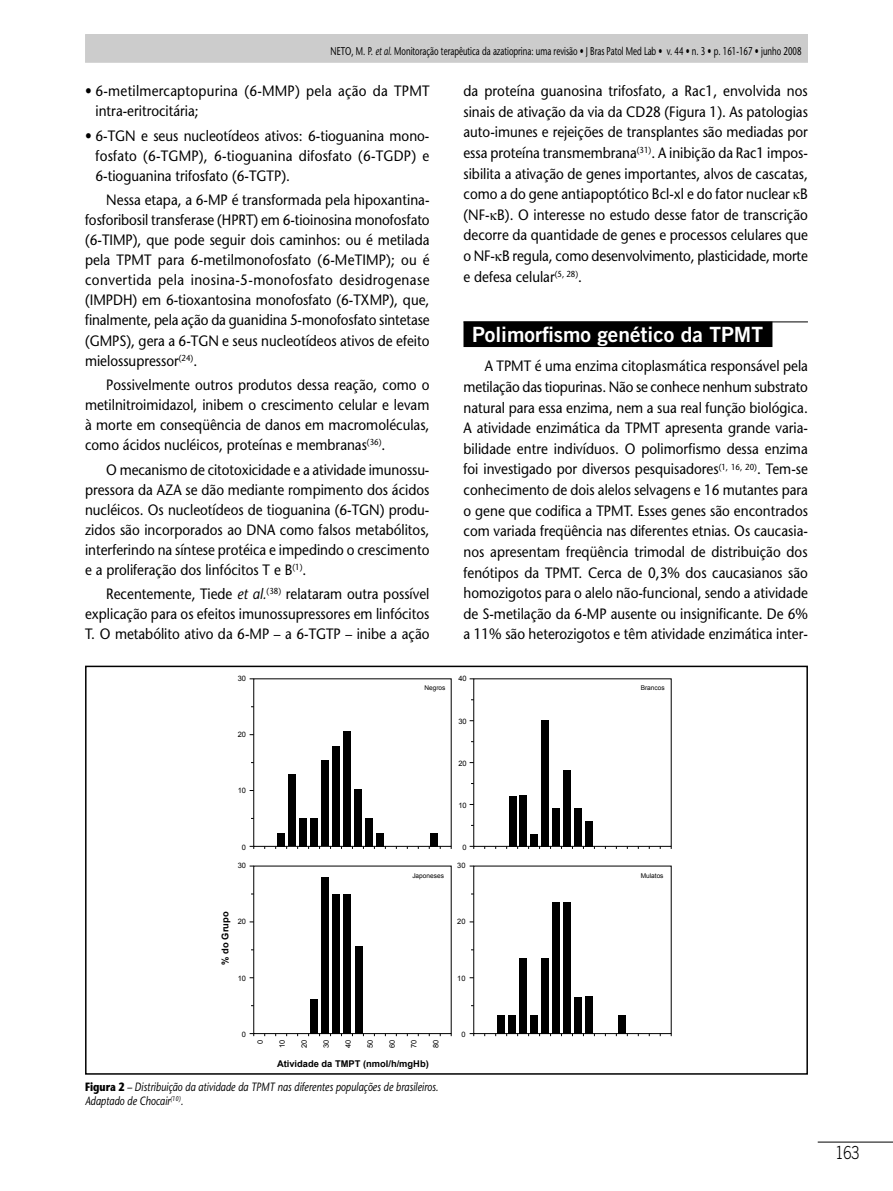
<style>
.page{position:relative;width:893px;height:1191px;background:#fff}
.page>*{position:absolute;margin:0;border:0;box-sizing:border-box;transform-origin:0 0}
.t1{font:21px "Trade Gothic LT Std Bd 2";color:#fff}
.t2{font:300 18px "Trade Gothic LT Std";color:#000;scale:.8 1}
.t3{font:500 15px/20.5px "Stone Sans Std";color:#000;text-align:justify;scale:.9 1}
.t4{font:500 15px/20.1px "Stone Sans Std";letter-spacing:.02em;color:#000;scale:.9 1}
.t5{font:italic 500 12px/14.4px "Stone Sans Std";color:#000;scale:.8 1}
.t6{font:500 11.25px "Stone Sans Std";color:#000;scale:.7 1}
.t7{font:700 9.3px "Arial";color:#000}
.t8{font:7.5px "Arial";color:#000}
.t9{font:6.6px "Arial";color:#000}
.s1{font-style:italic}
.s2{font-weight:700;font-style:normal}
</style>
<div class="page">
<div style="left:86px;top:35px;width:721px;height:27px;background:#ccc"></div>
<div style="left:85px;top:34px;width:723px;height:29px;border:2px solid #ccc"></div>
<hr style="left:818px;top:1141px;width:75px;height:1px;background:#000">
<div style="left:464px;top:322px;width:308px;height:24px;background:#000"></div>
<div style="left:463px;top:321px;width:309px;height:26px;border:2px solid #000"></div>
<hr style="left:463px;top:321px;width:345px;height:1px;background:#000">
<div style="left:277px;top:833px;width:8px;height:13px;background:#000"></div>
<div style="left:288px;top:774px;width:8px;height:72px;background:#000"></div>
<div style="left:299px;top:818px;width:8px;height:28px;background:#000"></div>
<div style="left:310px;top:818px;width:8px;height:28px;background:#000"></div>
<div style="left:321px;top:760px;width:8px;height:86px;background:#000"></div>
<div style="left:332px;top:746px;width:8px;height:100px;background:#000"></div>
<div style="left:343px;top:731px;width:8px;height:115px;background:#000"></div>
<div style="left:354px;top:789px;width:8px;height:57px;background:#000"></div>
<div style="left:365px;top:818px;width:8px;height:28px;background:#000"></div>
<div style="left:376px;top:833px;width:8px;height:13px;background:#000"></div>
<div style="left:430px;top:833px;width:8px;height:13px;background:#000"></div>
<div style="left:509px;top:796px;width:7px;height:50px;background:#000"></div>
<div style="left:519px;top:795px;width:8px;height:51px;background:#000"></div>
<div style="left:530px;top:834px;width:8px;height:12px;background:#000"></div>
<div style="left:541px;top:719px;width:8px;height:127px;background:#000"></div>
<div style="left:552px;top:808px;width:8px;height:38px;background:#000"></div>
<div style="left:563px;top:770px;width:8px;height:76px;background:#000"></div>
<div style="left:574px;top:808px;width:8px;height:38px;background:#000"></div>
<div style="left:585px;top:821px;width:7px;height:25px;background:#000"></div>
<div style="left:310px;top:998px;width:7px;height:35px;background:#000"></div>
<div style="left:497px;top:1014px;width:7px;height:19px;background:#000"></div>
<div style="left:508px;top:1014px;width:7px;height:19px;background:#000"></div>
<div style="left:519px;top:958px;width:7px;height:75px;background:#000"></div>
<div style="left:530px;top:1014px;width:7px;height:19px;background:#000"></div>
<div style="left:541px;top:958px;width:7px;height:75px;background:#000"></div>
<div style="left:552px;top:902px;width:7px;height:131px;background:#000"></div>
<div style="left:563px;top:902px;width:7px;height:131px;background:#000"></div>
<div style="left:574px;top:996px;width:7px;height:37px;background:#000"></div>
<div style="left:585px;top:996px;width:7px;height:37px;background:#000"></div>
<div style="left:618px;top:1014px;width:7px;height:19px;background:#000"></div>
<div style="left:321px;top:877px;width:8px;height:156px;background:#000"></div>
<div style="left:332px;top:894px;width:8px;height:139px;background:#000"></div>
<div style="left:344px;top:894px;width:7px;height:139px;background:#000"></div>
<div style="left:355px;top:945px;width:7px;height:88px;background:#000"></div>
<div style="left:85px;top:665px;width:723px;height:409px;border:2px solid #000"></div>
<p class="t6" style="left:331px;top:44px;width:674px">Neto, M. P. <span class="s1">et al.</span> Monitoração terapêutica da azatioprina: uma revisão • J Bras Patol Med Lab • v. 44 • n. 3 • p. 161-167 • junho 2008</p>
<p class="t4" style="left:96px;top:81px;width:373px;text-indent:-10px">• 6-metilmercaptopurina (6-MMP) pela ação da TPMT intra-eritrocitária;</p>
<p class="t3" style="left:96px;top:125px;width:373px;line-height:20.1px;text-indent:-11px">• 6-TGN e seus nucleotídeos ativos: 6-tioguanina mono&shy;fosfato (6-TGMP), 6-tioguanina difosfato (6-TGDP) e 6-tioguanina trifosfato (6-TGTP).</p>
<p class="t3" style="left:85px;top:190px;width:384px;line-height:20.1px;text-indent:21px">Nessa etapa, a 6-MP é transformada pela hipoxantina&shy;fosforibosil transferase (HPRT) em 6-tioinosina monofosfato (6-TIMP), que pode seguir dois caminhos: ou é metilada pela TPMT para 6-metilmonofosfato (6-MeTIMP); ou é convertida pela inosina-5-monofosfato desidrogenase (IMPDH) em 6-tioxantosina monofosfato (6-TXMP), que, finalmente, pela ação da guanidina 5-monofosfato sintetase (GMPS), gera a 6-TGN e seus nucleotídeos ativos de efeito mielossupressor<sup>(24)</sup>.</p>
<p class="t3" style="left:85px;top:375px;width:384px;line-height:20.1px;text-indent:21px">Possivelmente outros produtos dessa reação, como o metilnitroimidazol, inibem o crescimento celular e levam à morte em conseqüência de danos em macromoléculas, como ácidos nucléicos, proteínas e membranas<sup>(36)</sup>.</p>
<p class="t3" style="left:85px;top:459px;width:384px;line-height:20.1px;text-indent:21px">O mecanismo de citotoxicidade e a atividade imunossu&shy;pressora da AZA se dão mediante rompimento dos ácidos nucléicos. Os nucleotídeos de tioguanina (6-TGN) produ&shy;zidos são incorporados ao DNA como falsos metabólitos, interferindo na síntese protéica e impedindo o crescimento e a proliferação dos linfócitos T e B<sup>(1)</sup>.</p>
<p class="t3" style="left:85px;top:584px;width:384px;line-height:20.1px;text-indent:21px">Recentemente, Tiede <span class="s1">et al.</span><sup>(38)</sup> relataram outra possível explicação para os efeitos imunossupressores em linfócitos T. O metabólito ativo da 6-MP – a 6-TGTP – inibe a ação</p>
<p class="t3" style="left:463px;top:81px;width:384px">da proteína guanosina trifosfato, a Rac1, envolvida nos sinais de ativação da via da CD28 (Figura 1). As patologias auto-imunes e rejeições de transplantes são mediadas por essa proteína transmembrana<sup>(31)</sup>. A inibição da Rac1 impos&shy;sibilita a ativação de genes importantes, alvos de cascatas, como a do gene antiapoptótico Bcl-xl e do fator nuclear B (NF- B). O interesse no estudo desse fator de transcrição decorre da quantidade de genes e processos celulares que o NF- B regula, como desenvolvimento, plasticidade, morte e defesa celular<sup>(5,</sup> <sup>28)</sup>.</p>
<h1 class="t1" style="left:472px;top:322px;width:293px">Polimorfismo genético da TPMT</h1>
<p class="t3" style="left:463px;top:356px;width:384px;text-indent:21px">A TPMT é uma enzima citoplasmática responsável pela metilação das tiopurinas. Não se conhece nenhum substrato natural para essa enzima, nem a sua real função biológica.<br>A atividade enzimática da TPMT apresenta grande varia&shy;bilidade entre indivíduos. O polimorfismo dessa enzima foi investigado por diversos pesquisadores<sup>(1,</sup> <sup>16,</sup> <sup>20)</sup>. Tem-se conhecimento de dois alelos selvagens e 16 mutantes para o gene que codifica a TPMT. Esses genes são encontrados com variada freqüência nas diferentes etnias. Os caucasia&shy;nos apresentam freqüência trimodal de distribuição dos fenótipos da TPMT. Cerca de 0,3% dos caucasianos são homozigotos para o alelo não-funcional, sendo a atividade de S-metilação da 6-MP ausente ou insignificante. De 6% a 11% são heterozigotos e têm atividade enzimática inter-</p>
<p class="t8" style="left:238px;top:674px;width:10px">30</p>
<p class="t8" style="left:238px;top:729px;width:10px">20</p>
<p class="t8" style="left:238px;top:786px;width:10px">10</p>
<p class="t8" style="left:242px;top:842px;width:6px">0</p>
<p class="t8" style="left:238px;top:861px;width:10px">30</p>
<p class="t7" style="left:219px;top:964px;width:54px;rotate:-90deg">% do Grupo</p>
<p class="t8" style="left:238px;top:916px;width:10px">20</p>
<p class="t8" style="left:238px;top:973px;width:10px">10</p>
<p class="t8" style="left:458px;top:674px;width:10px">40</p>
<p class="t8" style="left:458px;top:716px;width:10px">30</p>
<p class="t8" style="left:458px;top:758px;width:10px">20</p>
<p class="t8" style="left:458px;top:800px;width:10px">10</p>
<p class="t8" style="left:462px;top:842px;width:6px">0</p>
<p class="t9" style="left:424px;top:683px;width:23px">Negros</p>
<p class="t9" style="left:641px;top:683px;width:25px">Brancos</p>
<p class="t8" style="left:457px;top:861px;width:10px">30</p>
<p class="t9" style="left:412px;top:871px;width:33px">Japoneses</p>
<p class="t9" style="left:641px;top:871px;width:24px">Mulatos</p>
<p class="t8" style="left:457px;top:916px;width:10px">20</p>
<p class="t8" style="left:457px;top:973px;width:10px">10</p>
<p class="t8" style="left:242px;top:1029px;width:6px">0</p>
<p class="t8" style="left:255px;top:1043px;width:6px;rotate:-90deg">0</p>
<p class="t8" style="left:277px;top:1047px;width:10px;rotate:-90deg">10</p>
<p class="t8" style="left:299px;top:1047px;width:10px;rotate:-90deg">20</p>
<p class="t8" style="left:321px;top:1047px;width:10px;rotate:-90deg">30</p>
<p class="t8" style="left:343px;top:1047px;width:10px;rotate:-90deg">40</p>
<p class="t8" style="left:365px;top:1047px;width:10px;rotate:-90deg">50</p>
<p class="t8" style="left:387px;top:1047px;width:10px;rotate:-90deg">60</p>
<p class="t8" style="left:409px;top:1047px;width:10px;rotate:-90deg">70</p>
<p class="t8" style="left:431px;top:1047px;width:10px;rotate:-90deg">80</p>
<p class="t7" style="left:277px;top:1057px;width:153px">Atividade da TMPT (nmol/h/mgHb)</p>
<p class="t8" style="left:461px;top:1029px;width:6px">0</p>
<p class="t5" style="left:85px;top:1079px;width:443px"><span class="s2">Figura 2</span> – Distribuição da atividade da TPMT nas diferentes populações de brasileiros.<br>Adaptado de Chocair<sup>(10)</sup>.</p>
<p class="t2" style="left:836px;top:1141px;width:32px">163</p>
</div>
